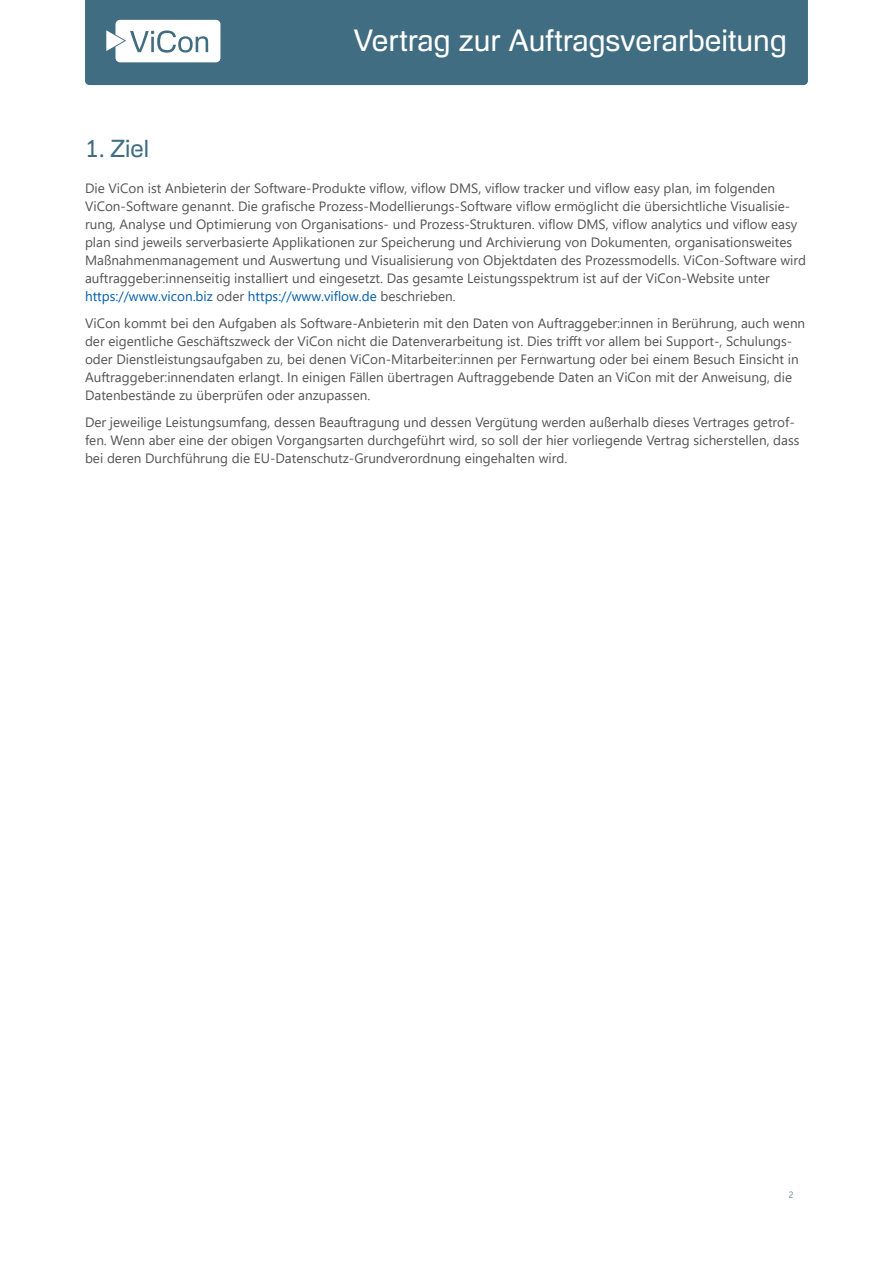
<style>
.page{position:relative;width:893px;height:1263px;background:#fff}
.page>*{position:absolute;margin:0;border:0;box-sizing:border-box;transform-origin:0 0}
.t1{font:30px "Foobar Pro";color:#fff}
.t2{font:24px "Foobar Pro";color:#406d81}
.t3{font:13.5px/18px "Segoe UI";color:#535353}
.t4{font:300 9px "Segoe UI";color:#406d81}
.s1{color:#005da9}
</style>
<div class="page">
<div style="left:85px;top:0;width:723px;height:85px;background:#406d81"></div>
<svg style="left:106px;top:20px;width:114px;height:42px"></svg>
<h1 class="t1" style="left:354px;top:23px;width:435px">Vertrag zur Auftragsverarbeitung</h1>
<p class="t2" style="left:85px;top:134px;width:66px">1. Ziel</p>
<p class="t3" style="left:85px;top:178px;width:723px">Die ViCon ist Anbieterin der Software-Produkte viflow, viflow DMS, viflow tracker und viflow easy plan, im folgenden ViCon-Software genannt. Die grafische Prozess-Modellierungs-Software viflow ermöglicht die übersichtliche Visualisie&shy;rung, Analyse und Optimierung von Organisations- und Prozess-Strukturen. viflow DMS, viflow analytics und viflow easy plan sind jeweils serverbasierte Applikationen zur Speicherung und Archivierung von Dokumenten, organisationsweites Maßnahmenmanagement und Auswertung und Visualisierung von Objektdaten des Prozessmodells. ViCon-Software wird auftraggeber:innenseitig installiert und eingesetzt. Das gesamte Leistungsspektrum ist auf der ViCon-Website unter <span class="s1">https://www.vicon.biz</span> oder <span class="s1">https://www.viflow.de</span> beschrieben.</p>
<p class="t3" style="left:85px;top:313px;width:722px">ViCon kommt bei den Aufgaben als Software-Anbieterin mit den Daten von Auftraggeber:innen in Berührung, auch wenn der eigentliche Geschäftszweck der ViCon nicht die Datenverarbeitung ist. Dies trifft vor allem bei Support-, Schulungs&shy;oder Dienstleistungsaufgaben zu, bei denen ViCon-Mitarbeiter:innen per Fernwartung oder bei einem Besuch Einsicht in Auftraggeber:innendaten erlangt. In einigen Fällen übertragen Auftraggebende Daten an ViCon mit der Anweisung, die Datenbestände zu überprüfen oder anzupassen.</p>
<p class="t3" style="left:85px;top:412px;width:716px">Der jeweilige Leistungsumfang, dessen Beauftragung und dessen Vergütung werden außerhalb dieses Vertrages getrof&shy;fen. Wenn aber eine der obigen Vorgangsarten durchgeführt wird, so soll der hier vorliegende Vertrag sicherstellen, dass bei deren Durchführung die EU-Datenschutz-Grundverordnung eingehalten wird.</p>
<p class="t4" style="left:789px;top:1186px;width:6px">2</p>
</div>
